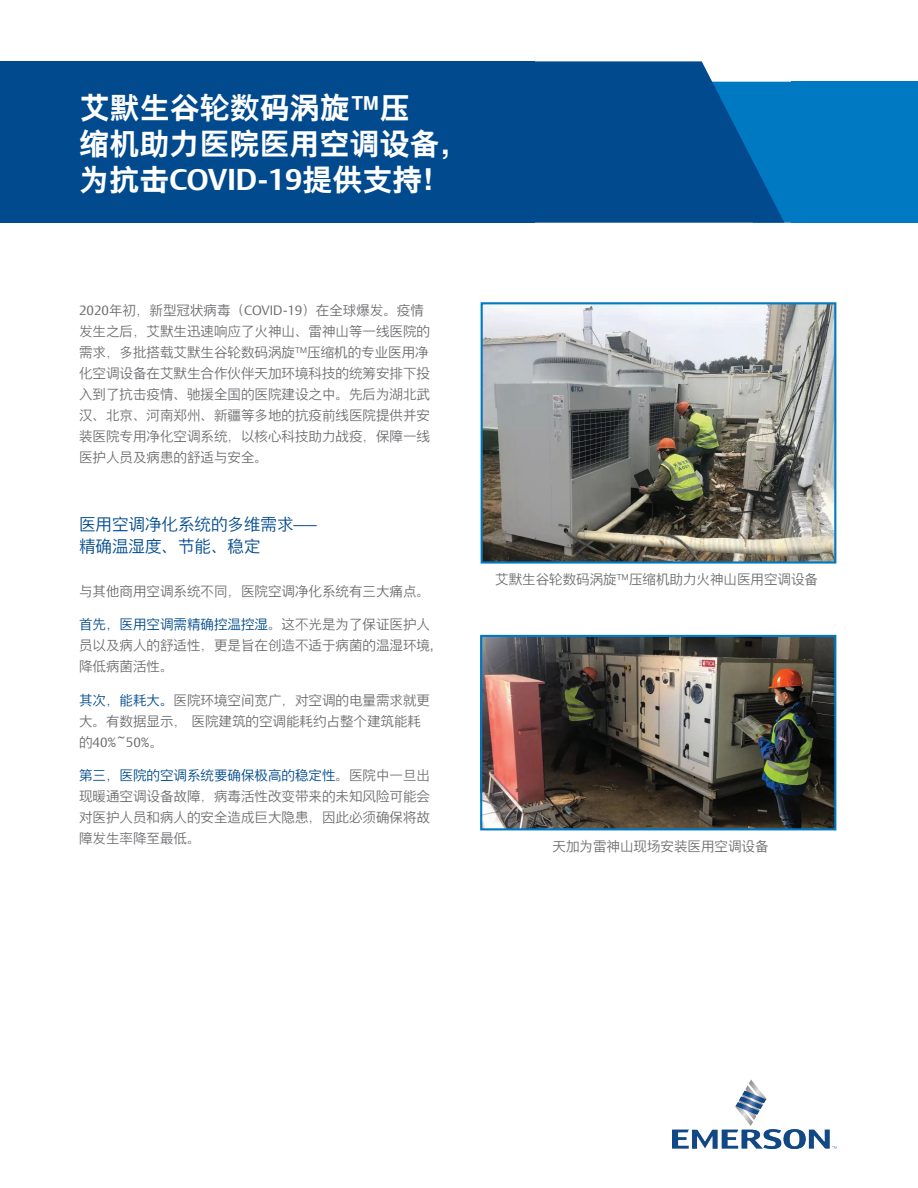
<style>
.page{position:relative;width:918px;height:1188px;background:#fff}
.page>*{position:absolute;margin:0;border:0;box-sizing:border-box;transform-origin:0 0}
.t1{font:700 30px/36px "Nimbus Sans CHS";color:#fff}
.t2{font:300 16.5px/22.5px "Nimbus Sans CHS";color:#004a8d}
.t3{font:300 13.5px/21px "Nimbus Sans CHS";color:#6c6d70}
.t4{font:13.5px "DTL Argo T Light";color:#6c6d70}
.s1{font-family:"DTL Argo T"}
.s2{font-family:"DTL Argo T Light";font-weight:400}
.s3{color:#004a8d}
.s4{font-family:"Nimbus Sans CHS";font-weight:300}
</style>
<div class="page">
<div style="left:791px;top:82px;width:127px;height:141px;background:#0079c2"></div>
<svg style="left:784px;top:82px;width:7px;height:141px"></svg>
<svg style="left:535px;top:61px;width:249px;height:162px;fill:#004a8d"></svg>
<div style="left:0;top:61px;width:535px;height:162px;background:#004a8d"></div>
<img style="left:484px;top:305px;width:349px;height:256px">
<img style="left:483px;top:638px;width:350px;height:189px">
<img style="left:673px;top:1079px;width:163px;height:69px">
<div style="left:481px;top:302px;width:355px;height:262px;border:2px solid #0079c2"></div>
<div style="left:480px;top:635px;width:356px;height:195px;border:2px solid #0079c2"></div>
<h1 class="t1" style="left:79px;top:91px;width:392px">艾默生谷轮数码涡旋™压<br>缩机助力医院医用空调设备，为抗击<span class="s1">COVID-19</span>提供支持！</h1>
<p class="t3" style="left:79px;top:299px;width:352px"><span class="s2">2020</span>年初，新型冠状病毒（<span class="s2">COVID-19</span>）在全球爆发。疫情发生之后，艾默生迅速响应了火神山、雷神山等一线医院的需求，多批搭载艾默生谷轮数码涡旋™压缩机的专业医用净化空调设备在艾默生合作伙伴天加环境科技的统筹安排下投入到了抗击疫情、驰援全国的医院建设之中。先后为湖北武汉、北京、河南郑州、新疆等多地的抗疫前线医院提供并安装医院专用净化空调系统，以核心科技助力战疫，保障一线医护人员及病患的舒适与安全。</p>
<p class="t2" style="left:79px;top:512px;width:239px">医用空调净化系统的多维需求——精确温湿度、节能、稳定</p>
<p class="t3" style="left:79px;top:581px;width:352px">与其他商用空调系统不同，医院空调净化系统有三大痛点。</p>
<p class="t3" style="left:79px;top:614px;width:356px"><span class="s3">首先，医用空调需精确控温控湿</span>。这不光是为了保证医护人员以及病人的舒适性，更是旨在创造不适于病菌的温湿环境,降低病菌活性。</p>
<p class="t3" style="left:79px;top:690px;width:352px"><span class="s3">其次，能耗大。</span>医院环境空间宽广，对空调的电量需求就更大。有数据显示， 医院建筑的空调能耗约占整个建筑能耗</p>
<p class="t4" style="left:79px;top:734px;width:86px"><span class="s4">的</span>40%~50%<span class="s4">。</span></p>
<p class="t3" style="left:79px;top:765px;width:352px;text-align:justify"><span class="s3">第三，医院的空调系统要确保极高的稳定性</span>。医院中一旦出现暖通空调设备故障，病毒活性改变带来的未知风险可能会对医护人员和病人的安全造成巨大隐患，因此必须确保将故障发生率降至最低。</p>
<p class="t3" style="left:495px;top:569px;width:324px">艾默生谷轮数码涡旋™压缩机助力火神山医用空调设备</p>
<p class="t3" style="left:553px;top:836px;width:217px">天加为雷神山现场安装医用空调设备</p>
</div>
